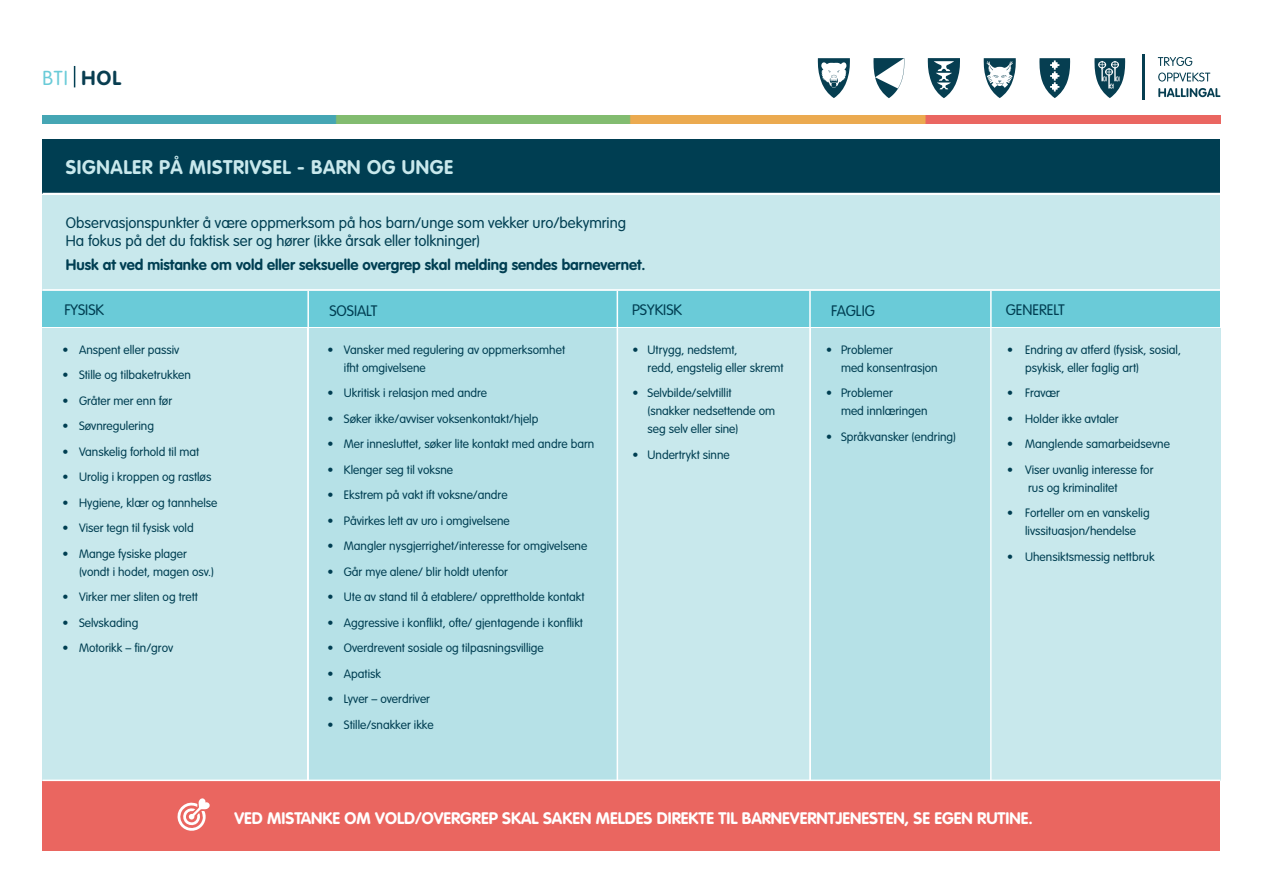
<style>
.page{position:relative;width:1263px;height:893px;background:#fff}
.page>*{position:absolute;margin:0;border:0;box-sizing:border-box;transform-origin:0 0}
.t1{font:300 19.95px "VAG Rounded";color:#6acbd8}
.t2{font:700 19.5px "VAG Rounded";letter-spacing:.03em;color:#c8e8ec}
.t3{font:700 16.5px "VAG Rounded";color:#fff}
.t4{font:300 15px "VAG Rounded";color:#003e52}
.t5{font:700 15px "VAG Rounded";color:#003e52}
.t6{font:300 12px/18px "VAG Rounded";color:#003e52}
.s1{font-weight:700;color:#083d50}
</style>
<div class="page">
<div style="left:43px;top:291px;width:1177px;height:35px;background:#6acbd8"></div>
<div style="left:43px;top:328px;width:264px;height:453px;background:#c8e8ec"></div>
<div style="left:615px;top:328px;width:195px;height:453px;background:#c8e8ec"></div>
<div style="left:989px;top:328px;width:231px;height:453px;background:#c8e8ec"></div>
<div style="left:308px;top:328px;width:309px;height:453px;background:#b6e1e7"></div>
<div style="left:811px;top:328px;width:180px;height:453px;background:#b6e1e7"></div>
<hr style="left:617px;top:276px;width:1px;height:617px;background:#fff">
<hr style="left:990px;top:253px;width:2px;height:640px;background:#fff">
<hr style="left:307px;top:279px;width:2px;height:614px;background:#fff">
<hr style="left:809px;top:275px;width:2px;height:618px;background:#fff">
<div style="left:43px;top:139px;width:1177px;height:55px;background:#003e52"></div>
<div style="left:43px;top:196px;width:1177px;height:95px;background:#c8e8ec"></div>
<hr style="left:43px;top:193px;width:1177px;height:1px;background:#fff">
<hr style="left:43px;top:289px;width:1177px;height:2px;background:#fff">
<div style="left:43px;top:781px;width:1177px;height:69px;background:#ea6660"></div>
<svg style="left:177px;top:798px;width:33px;height:33px"></svg>
<hr style="left:43px;top:780px;width:1177px;height:1px;background:#fff">
<img style="left:43px;top:116px;width:1177px;height:7px">
<hr style="left:1143px;top:54px;width:2px;height:45px;background:#063e51">
<svg style="left:1158px;top:57px;width:34px;height:9px"></svg>
<svg style="left:1158px;top:73px;width:52px;height:9px"></svg>
<svg style="left:1158px;top:88px;width:62px;height:9px"></svg>
<svg style="left:1094px;top:58px;width:31px;height:40px"></svg>
<svg style="left:1039px;top:58px;width:31px;height:40px"></svg>
<svg style="left:983px;top:58px;width:33px;height:40px"></svg>
<svg style="left:928px;top:58px;width:32px;height:40px"></svg>
<svg style="left:873px;top:58px;width:32px;height:40px"></svg>
<svg style="left:818px;top:58px;width:32px;height:40px"></svg>
<svg style="left:74px;top:66px;width:1px;height:21px"></svg>
<p class="t1" style="left:43px;top:66px;width:80px">BTI <span class="s1">HOL</span></p>
<p class="t2" style="left:66px;top:156px;width:389px">SIGNALER PÅ MISTRIVSEL - BARN OG UNGE</p>
<p class="t4" style="left:66px;top:214px;width:562px">Observasjonspunkter å være oppmerksom på hos barn/unge som vekker uro/bekymring</p>
<p class="t4" style="left:66px;top:232px;width:416px">Ha fokus på det du faktisk ser og hører (ikke årsak eller tolkninger)</p>
<p class="t5" style="left:66px;top:255px;width:581px">Husk at ved mistanke om vold eller seksuelle overgrep skal melding sendes barnevernet.</p>
<p class="t4" style="left:64px;top:301px;width:41px">FYSISK</p>
<p class="t4" style="left:329px;top:302px;width:50px">SOSIALT</p>
<p class="t4" style="left:632px;top:301px;width:51px">PSYKISK</p>
<p class="t4" style="left:831px;top:302px;width:45px">FAGLIG</p>
<p class="t4" style="left:1006px;top:301px;width:60px">GENERELT</p>
<p class="t6" style="left:63px;top:340px;width:118px">• Anspent eller passiv</p>
<p class="t6" style="left:63px;top:366px;width:130px">• Stille og tilbaketrukken</p>
<p class="t6" style="left:63px;top:391px;width:111px">• Gråter mer enn før</p>
<p class="t6" style="left:63px;top:417px;width:93px">• Søvnregulering</p>
<p class="t6" style="left:63px;top:442px;width:138px">• Vanskelig forhold til mat</p>
<p class="t6" style="left:63px;top:468px;width:150px">• Urolig i kroppen og rastløs</p>
<p class="t6" style="left:63px;top:493px;width:156px">• Hygiene, klær og tannhelse</p>
<p class="t6" style="left:63px;top:519px;width:133px">• Viser tegn til fysisk vold</p>
<p class="t6" style="left:79px;top:544px;width:137px;text-indent:-16px">• Mange fysiske plager (vondt i hodet, magen osv.)</p>
<p class="t6" style="left:63px;top:588px;width:137px">• Virker mer sliten og trett</p>
<p class="t6" style="left:63px;top:613px;width:77px">• Selvskading</p>
<p class="t6" style="left:63px;top:639px;width:112px">• Motorikk – fin/grov</p>
<p class="t6" style="left:344px;top:340px;width:223px;text-indent:-16px">• Vansker med regulering av oppmerksomhet ifht omgivelsene</p>
<p class="t6" style="left:327px;top:384px;width:161px">• Ukritisk i relasjon med andre</p>
<p class="t6" style="left:327px;top:409px;width:212px">• Søker ikke/avviser voksenkontakt/hjelp</p>
<p class="t6" style="left:327px;top:435px;width:268px">• Mer innesluttet, søker lite kontakt med andre barn</p>
<p class="t6" style="left:327px;top:460px;width:127px">• Klenger seg til voksne</p>
<p class="t6" style="left:327px;top:486px;width:182px">• Ekstrem på vakt ift voksne/andre</p>
<p class="t6" style="left:327px;top:511px;width:184px">• Påvirkes lett av uro i omgivelsene</p>
<p class="t6" style="left:327px;top:537px;width:261px">• Mangler nysgjerrighet/interesse for omgivelsene</p>
<p class="t6" style="left:327px;top:562px;width:182px">• Går mye alene/ blir holdt utenfor</p>
<p class="t6" style="left:327px;top:588px;width:259px">• Ute av stand til å etablere/ opprettholde kontakt</p>
<p class="t6" style="left:327px;top:613px;width:257px">• Aggressive i konflikt, ofte/ gjentagende i konflikt</p>
<p class="t6" style="left:327px;top:639px;width:218px">• Overdrevent sosiale og tilpasningsvillige</p>
<p class="t6" style="left:327px;top:664px;width:55px">• Apatisk</p>
<p class="t6" style="left:327px;top:690px;width:104px">• Lyver – overdriver</p>
<p class="t6" style="left:327px;top:715px;width:108px">• Stille/snakker ikke</p>
<p class="t6" style="left:647px;top:340px;width:138px;text-indent:-15px">• Utrygg, nedstemt,<br>redd, engstelig eller skremt</p>
<p class="t6" style="left:647px;top:384px;width:129px;text-indent:-15px">• Selvbilde/selvtillit (snakker nedsettende om seg selv eller sine)</p>
<p class="t6" style="left:632px;top:445px;width:99px">• Undertrykt sinne</p>
<p class="t6" style="left:841px;top:340px;width:98px;text-indent:-15px">• Problemer<br>med konsentrasjon</p>
<p class="t6" style="left:841px;top:384px;width:88px;text-indent:-15px">• Problemer<br>med innlæringen</p>
<p class="t6" style="left:826px;top:427px;width:132px">• Språkvansker (endring)</p>
<p class="t6" style="left:1025px;top:340px;width:157px;text-indent:-18px">• Endring av atferd (fysisk, sosial, psykisk, eller faglig art)</p>
<p class="t6" style="left:1007px;top:384px;width:54px">• Fravær</p>
<p class="t6" style="left:1007px;top:409px;width:113px">• Holder ikke avtaler</p>
<p class="t6" style="left:1007px;top:435px;width:164px">• Manglende samarbeidsevne</p>
<p class="t6" style="left:1007px;top:460px;width:148px">• Viser uvanlig interesse for</p>
<p class="t6" style="left:1028px;top:478px;width:91px">rus og kriminalitet</p>
<p class="t6" style="left:1007px;top:504px;width:144px">• Forteller om en vanskelig</p>
<p class="t6" style="left:1025px;top:522px;width:113px">livssituasjon/hendelse</p>
<p class="t6" style="left:1007px;top:547px;width:149px">• Uhensiktsmessig nettbruk</p>
<p class="t3" style="left:234px;top:808px;width:800px">VED MISTANKE OM VOLD/OVERGREP SKAL SAKEN MELDES DIREKTE TIL BARNEVERNTJENESTEN, SE EGEN RUTINE.</p>
</div>
